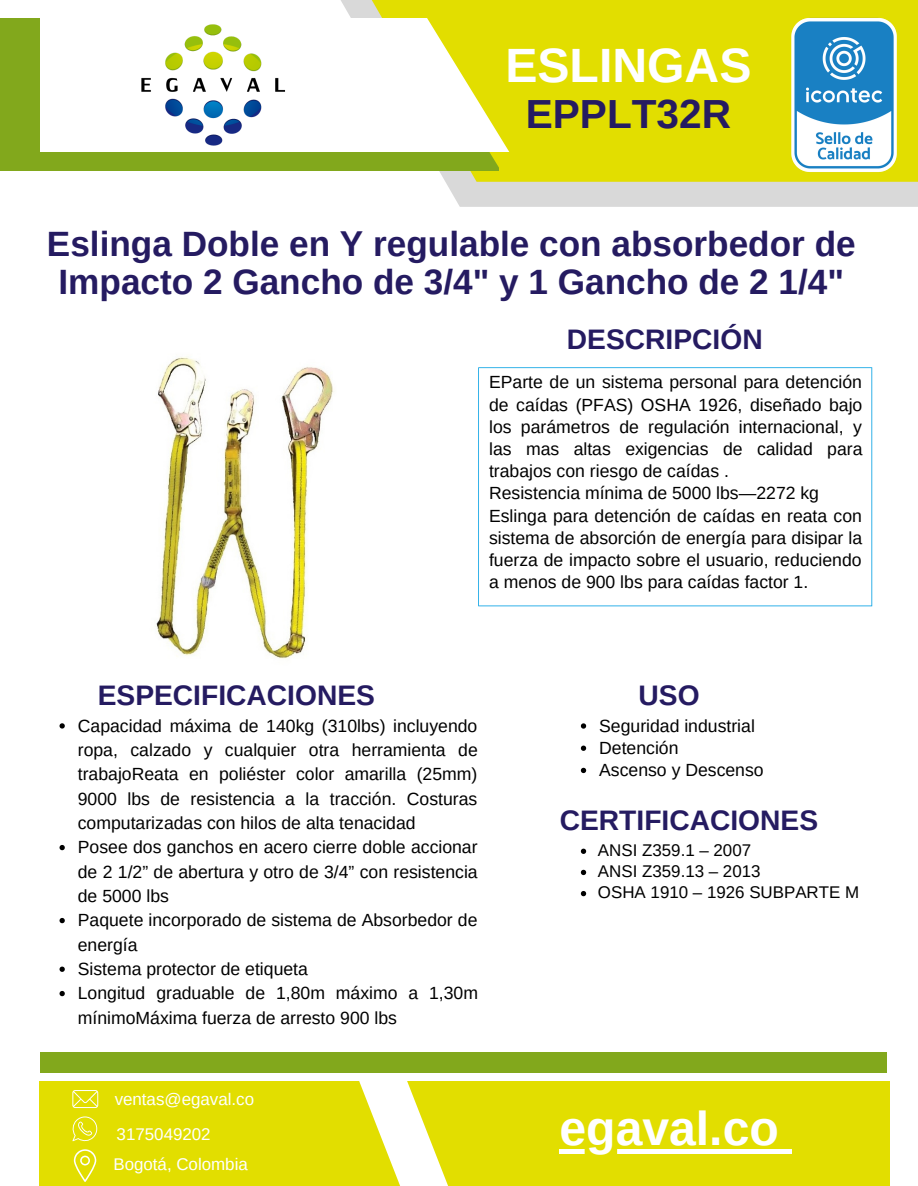
<style>
.page{position:relative;width:918px;height:1186px;background:#fff}
.page>*{position:absolute;margin:0;border:0;box-sizing:border-box;transform-origin:0 0}
.t1{font:700 48.15px "Arimo";color:#fff}
.t2{font:700 40.65px "Arimo";color:#251b61}
.t3{font:700 35.1px/37px "Arimo";color:#251b61;text-align:center}
.t4{font:700 28.2px "Arimo";color:#251b61}
.t5{font:17.55px/24.3px "Arimo";color:#000;text-align:justify}
.t6{font:16.95px "Arimo";color:#000}
.t7{font:16.95px "Arimo";color:#fff}
</style>
<div class="page">
<svg style="left:227px;top:170px;width:691px;height:37px;fill:#d9d9d9"></svg>
<svg style="left:245px;top:0;width:673px;height:182px;fill:#e2de00"></svg>
<div style="left:0;top:18px;width:499px;height:152px;background:#82a81c"></div>
<div style="left:40px;top:18px;width:469px;height:134px;background:#fff"></div>
<svg style="left:405px;top:0;width:188px;height:170px"></svg>
<img style="left:141px;top:13px;width:152px;height:133px">
<svg style="left:478px;top:367px;width:394px;height:239px"></svg>
<div style="left:40px;top:1081px;width:364px;height:105px;background:#e2de00"></div>
<div style="left:405px;top:1081px;width:485px;height:105px;background:#e2de00"></div>
<svg style="left:358px;top:1072px;width:92px;height:114px"></svg>
<svg style="left:72px;top:1116px;width:26px;height:26px"></svg>
<svg style="left:74px;top:1149px;width:22px;height:33px"></svg>
<svg style="left:72px;top:1090px;width:26px;height:18px"></svg>
<div style="left:40px;top:1052px;width:847px;height:20px;background:#82a81c"></div>
<img style="left:156px;top:357px;width:178px;height:302px">
<svg style="left:60px;top:723px;width:5px;height:5px"></svg>
<svg style="left:60px;top:845px;width:5px;height:5px"></svg>
<svg style="left:60px;top:918px;width:5px;height:5px"></svg>
<svg style="left:60px;top:966px;width:5px;height:6px"></svg>
<svg style="left:60px;top:991px;width:5px;height:5px"></svg>
<svg style="left:560px;top:1149px;width:219px;height:4px"></svg>
<hr style="left:779px;top:1149px;width:13px;height:4px;background:#fff">
<svg style="left:581px;top:723px;width:5px;height:6px"></svg>
<svg style="left:581px;top:745px;width:5px;height:6px"></svg>
<svg style="left:581px;top:768px;width:5px;height:5px"></svg>
<svg style="left:581px;top:848px;width:5px;height:6px"></svg>
<svg style="left:581px;top:870px;width:5px;height:5px"></svg>
<svg style="left:581px;top:891px;width:5px;height:5px"></svg>
<img style="left:780px;top:9px;width:129px;height:173px">
<p class="t1" style="left:505px;top:38px;width:247px">ESLINGAS</p>
<p class="t2" style="left:526px;top:91px;width:207px">EPPLT32R</p>
<p class="t3" style="left:47px;top:226px;width:810px">Eslinga Doble en Y regulable con absorbedor de<br>Impacto 2 Gancho de 3/4" y 1 Gancho de 2 1/4"</p>
<p class="t4" style="left:567px;top:323px;width:197px">DESCRIPCIÓN</p>
<p class="t5" style="left:489px;top:371px;width:375px;line-height:22.2px">EParte de un sistema personal para detención de caídas (PFAS) OSHA 1926, diseñado bajo los parámetros de regulación internacional, y las mas altas exigencias de calidad para trabajos con riesgo de caídas .</p>
<p class="t5" style="left:489px;top:481px;width:332px">Resistencia mínima de 5000 lbs—2272 kg</p>
<p class="t5" style="left:489px;top:504px;width:375px;line-height:22.2px">Eslinga para detención de caídas en reata con sistema de absorción de energía para disipar la fuerza de impacto sobre el usuario, reduciendo a menos de 900 lbs para caídas factor 1.</p>
<p class="t4" style="left:98px;top:679px;width:279px">ESPECIFICACIONES</p>
<p class="t4" style="left:639px;top:679px;width:63px">USO</p>
<p class="t5" style="left:599px;top:713px;width:157px">Seguridad industrial</p>
<p class="t5" style="left:599px;top:736px;width:81px">Detención</p>
<p class="t5" style="left:599px;top:758px;width:166px">Ascenso y Descenso</p>
<p class="t4" style="left:560px;top:804px;width:260px">CERTIFICACIONES</p>
<p class="t6" style="left:598px;top:841px;width:155px">ANSI Z359.1 – 2007</p>
<p class="t6" style="left:598px;top:862px;width:164px">ANSI Z359.13 – 2013</p>
<p class="t6" style="left:598px;top:883px;width:263px">OSHA 1910 – 1926 SUBPARTE M</p>
<p class="t5" style="left:78px;top:713px;width:401px">Capacidad máxima de 140kg (310lbs) incluyendo ropa, calzado y cualquier otra herramienta de trabajoReata en poliéster color amarilla (25mm)<br>9000 lbs de resistencia a la tracción. Costuras computarizadas con hilos de alta tenacidad</p>
<p class="t5" style="left:78px;top:835px;width:401px">Posee dos ganchos en acero cierre doble accionar de 2 1/2” de abertura y otro de 3/4” con resistencia de 5000 lbs</p>
<p class="t5" style="left:78px;top:908px;width:401px">Paquete incorporado de sistema de Absorbedor de energía</p>
<p class="t5" style="left:78px;top:957px;width:232px">Sistema protector de etiqueta</p>
<p class="t5" style="left:78px;top:981px;width:402px">Longitud graduable de 1,80m máximo a 1,30m mínimoMáxima fuerza de arresto 900 lbs</p>
<p class="t7" style="left:115px;top:1090px;width:141px">ventas@egaval.co</p>
<p class="t7" style="left:117px;top:1124px;width:96px">3175049202</p>
<p class="t7" style="left:113px;top:1154px;width:136px">Bogotá, Colombia</p>
<p class="t1" style="left:560px;top:1102px;width:221px">egaval.co</p>
</div>
